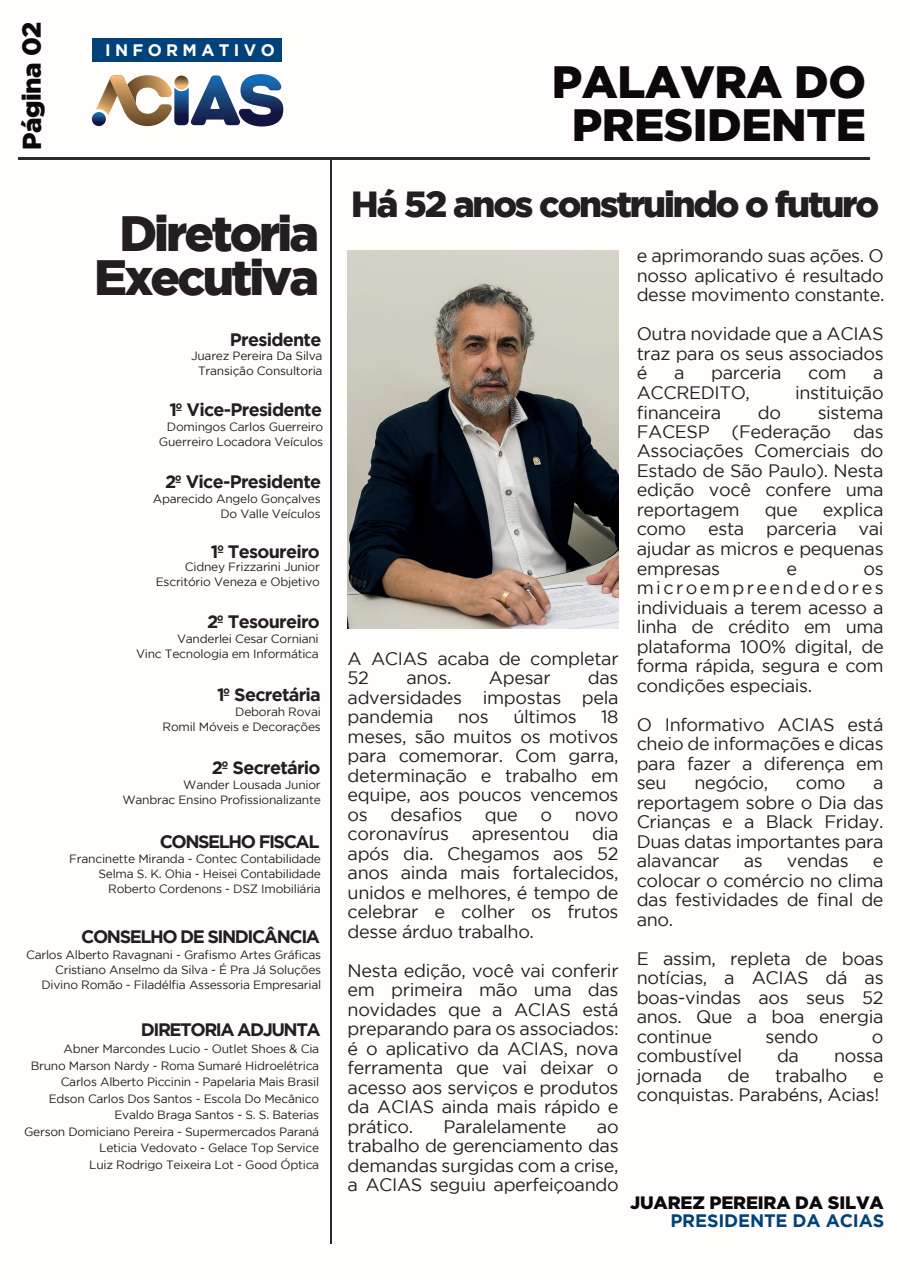
<style>
.page{position:relative;width:910px;height:1280px;background:#fff}
.page>*{position:absolute;margin:0;border:0;box-sizing:border-box;transform-origin:0 0}
.t1{font:900 49.5px/43.5px "Gotham";letter-spacing:-.06em;color:#231f20;text-align:center}
.t2{font:900 45.3px/43.5px "Gotham";letter-spacing:-.01em;color:#0b090c;text-align:center}
.t3{font:900 36.15px "Gotham";letter-spacing:-.06em;color:#231f20}
.t4{font:900 25.95px "Gotham";letter-spacing:-.025em;color:#0b090c}
.t5{font:18px/19.5px "Gotham";letter-spacing:-.02em;color:#231f20;text-align:justify}
.t6{font:700 18px "Gotham";letter-spacing:-.04em;color:#231f20}
.t7{font:700 18px "Gotham";letter-spacing:-.08em;color:#231f20}
.t8{font:900 18px "Gotham";letter-spacing:-.01em;color:#0b090c}
.t9{font:700 18px "Gotham";letter-spacing:-.01em;color:#004279}
.t10{font:700 16.65px "Gotham";letter-spacing:.26em;color:#fff}
.t11{font:12px/15px "Gotham";letter-spacing:-.02em;color:#231f20;text-align:right}
</style>
<div class="page">
<hr style="left:330px;top:158px;width:1px;height:1086px;background:#292d2f">
<div style="left:93px;top:38px;width:189px;height:24px;background:#004279"></div>
<svg style="left:92px;top:112px;width:14px;height:14px"></svg>
<svg style="left:96px;top:74px;width:187px;height:53px"></svg>
<svg style="left:174px;top:75px;width:15px;height:15px"></svg>
<hr style="left:18px;top:157px;width:851px;height:3px;background:#292d2f">
<img style="left:348px;top:250px;width:271px;height:378px">
<h3 class="t4" style="left:17px;top:150px;width:130px;rotate:-90deg">Página 02</h3>
<p class="t10" style="left:105px;top:41px;width:171px">INFORMATIVO</p>
<h1 class="t1" style="left:94px;top:211px;width:226px">Diretoria<br>Executiva</h1>
<p class="t6" style="left:230px;top:329px;width:93px">Presidente</p>
<p class="t11" style="left:191px;top:348px;width:133px;text-align:center">Juarez Pereira Da Silva<br>Transição Consultoria</p>
<p class="t6" style="left:169px;top:400px;width:154px">1º Vice-Presidente</p>
<p class="t11" style="left:159px;top:419px;width:166px">Domingos Carlos Guerreiro<br>Guerreiro Locadora Veículos</p>
<p class="t6" style="left:165px;top:471px;width:158px">2º Vice-Presidente</p>
<p class="t11" style="left:153px;top:491px;width:169px">Aparecido Angelo Gonçalves<br>Do Valle Veículos</p>
<p class="t6" style="left:211px;top:542px;width:111px">1º Tesoureiro</p>
<p class="t11" style="left:156px;top:559px;width:166px">Cidney Frizzarini Junior<br>Escritório Veneza e Objetivo</p>
<p class="t6" style="left:207px;top:611px;width:114px">2º Tesoureiro</p>
<p class="t11" style="left:136px;top:631px;width:184px">Vanderlei Cesar Corniani<br>Vinc Tecnologia em Informática</p>
<p class="t6" style="left:217px;top:684px;width:105px">1º Secretária</p>
<p class="t11" style="left:163px;top:704px;width:160px">Deborah Rovai<br>Romil Móveis e Decorações</p>
<p class="t6" style="left:212px;top:757px;width:110px">2º Secretário</p>
<p class="t11" style="left:122px;top:777px;width:200px">Wander Lousada Junior<br>Wanbrac Ensino Profissionalizante</p>
<p class="t7" style="left:160px;top:831px;width:161px">CONSELHO FISCAL</p>
<p class="t11" style="left:69px;top:851px;width:253px">Francinette Miranda - Contec Contabilidade<br>Selma S. K. Ohia - Heisei Contabilidade<br>Roberto Cordenons - DSZ Imobiliária</p>
<p class="t7" style="left:81px;top:926px;width:240px">CONSELHO DE SINDICÂNCIA</p>
<p class="t11" style="left:26px;top:947px;width:297px">Carlos Alberto Ravagnani - Grafismo Artes Gráficas<br>Cristiano Anselmo da Silva - É Pra Já Soluções<br>Divino Romão - Filadélfia Assessoria Empresarial</p>
<p class="t7" style="left:141px;top:1019px;width:181px">DIRETORIA ADJUNTA</p>
<p class="t11" style="left:24px;top:1040px;width:297px;line-height:16.5px">Abner Marcondes Lucio - Outlet Shoes &amp; Cia<br>Bruno Marson Nardy - Roma Sumaré Hidroelétrica Carlos Alberto Piccinin - Papelaria Mais Brasil Edson Carlos Dos Santos - Escola Do Mecânico Evaldo Braga Santos - S. S. Baterias<br>Gerson Domiciano Pereira - Supermercados Paraná Leticia Vedovato - Gelace Top Service<br>Luiz Rodrigo Teixeira Lot - Good Óptica</p>
<h2 class="t2" style="left:552px;top:59px;width:316px">PALAVRA DO<br>PRESIDENTE</h2>
<h3 class="t3" style="left:351px;top:184px;width:529px">Há 52 anos construindo o futuro</h3>
<p class="t5" style="left:348px;top:648px;width:272px">A ACIAS acaba de completar<br>52</p>
<p class="t5" style="left:348px;top:668px;width:272px;text-indent:240px">das adversidades impostas pela pandemia</p>
<p class="t5" style="left:406px;top:668px;width:47px">anos.</p>
<p class="t5" style="left:489px;top:668px;width:63px">Apesar</p>
<p class="t5" style="left:458px;top:707px;width:32px">nos</p>
<p class="t5" style="left:513px;top:707px;width:65px">últimos</p>
<p class="t5" style="left:348px;top:707px;width:272px;text-indent:253px">18 meses, são muitos os motivos para comemorar. Com garra, determinação e trabalho em equipe, aos poucos vencemos os</p>
<p class="t5" style="left:390px;top:804px;width:73px">desafios</p>
<p class="t5" style="left:485px;top:804px;width:34px">que</p>
<p class="t5" style="left:540px;top:804px;width:13px">o</p>
<p class="t5" style="left:575px;top:804px;width:45px">novo</p>
<p class="t5" style="left:348px;top:824px;width:103px">coronavírus</p>
<p class="t5" style="left:472px;top:824px;width:99px">apresentou</p>
<p class="t5" style="left:348px;top:824px;width:272px;text-indent:245px">dia após dia. Chegamos aos 52 anos ainda mais fortalecidos, unidos e melhores, é tempo de celebrar e colher os frutos desse árduo trabalho.</p>
<p class="t5" style="left:348px;top:960px;width:272px">Nesta edição, você vai conferir em primeira mão uma das novidades que a ACIAS está preparando para os associados: é o aplicativo da ACIAS, nova ferramenta que vai deixar o acesso aos serviços e produtos da ACIAS ainda mais rápido e prático.</p>
<p class="t5" style="left:443px;top:1116px;width:125px">Paralelamente</p>
<p class="t5" style="left:348px;top:1116px;width:272px;text-indent:249px">ao trabalho de gerenciamento das demandas surgidas com a crise, a ACIAS seguiu aperfeiçoando</p>
<p class="t5" style="left:637px;top:246px;width:249px">e aprimorando suas ações. O nosso aplicativo é resultado desse movimento constante.</p>
<p class="t5" style="left:637px;top:324px;width:248px">Outra novidade que a ACIAS traz para os seus associados é</p>
<p class="t5" style="left:674px;top:363px;width:12px">a</p>
<p class="t5" style="left:711px;top:363px;width:72px">parceria</p>
<p class="t5" style="left:808px;top:363px;width:40px">com</p>
<p class="t5" style="left:873px;top:363px;width:12px">a</p>
<p class="t5" style="left:637px;top:383px;width:115px">ACCREDITO,</p>
<p class="t5" style="left:795px;top:383px;width:90px">instituição</p>
<p class="t5" style="left:637px;top:402px;width:86px">financeira</p>
<p class="t5" style="left:758px;top:402px;width:25px">do</p>
<p class="t5" style="left:637px;top:402px;width:248px;text-indent:181px">sistema FACESP (Federação das Associações Comerciais do Estado de São Paulo). Nesta edição você confere uma reportagem</p>
<p class="t5" style="left:637px;top:500px;width:248px;text-indent:186px">explica como esta parceria vai ajudar as micros e pequenas empresas</p>
<p class="t5" style="left:765px;top:500px;width:34px">que</p>
<p class="t5" style="left:637px;top:558px;width:248px;text-indent:227px">os microempreendedores individuais a terem acesso a linha de crédito em uma plataforma 100% digital, de forma rápida, segura e com condições especiais.</p>
<p class="t5" style="left:637px;top:714px;width:248px">O Informativo ACIAS está cheio de informações e dicas para fazer a diferença em seu</p>
<p class="t5" style="left:786px;top:558px;width:12px">e</p>
<p class="t5" style="left:694px;top:773px;width:75px">negócio,</p>
<p class="t5" style="left:796px;top:773px;width:51px">como</p>
<p class="t5" style="left:637px;top:773px;width:248px;text-indent:236px">a reportagem sobre o Dia das Crianças e a Black Friday.<br>Duas datas importantes para alavancar</p>
<p class="t5" style="left:744px;top:851px;width:21px">as</p>
<p class="t5" style="left:787px;top:851px;width:63px">vendas</p>
<p class="t5" style="left:637px;top:851px;width:248px;text-indent:236px">e colocar o comércio no clima das festividades de final de ano.</p>
<p class="t5" style="left:637px;top:948px;width:248px">E assim, repleta de boas notícias, a ACIAS dá as boas-vindas aos seus 52 anos. Que a boa energia continue</p>
<p class="t5" style="left:766px;top:1026px;width:54px">sendo</p>
<p class="t5" style="left:872px;top:1026px;width:13px">o</p>
<p class="t5" style="left:637px;top:1046px;width:107px">combustível</p>
<p class="t5" style="left:777px;top:1046px;width:24px">da</p>
<p class="t5" style="left:834px;top:1046px;width:51px">nossa</p>
<p class="t5" style="left:637px;top:1065px;width:67px">jornada</p>
<p class="t5" style="left:727px;top:1065px;width:24px">de</p>
<p class="t5" style="left:775px;top:1065px;width:74px">trabalho</p>
<p class="t5" style="left:637px;top:1065px;width:248px;text-align:right">e<br>conquistas. Parabéns, Acias!</p>
<p class="t8" style="left:630px;top:1192px;width:255px">JUAREZ PEREIRA DA SILVA</p>
<p class="t9" style="left:670px;top:1210px;width:215px">PRESIDENTE DA ACIAS</p>
</div>
